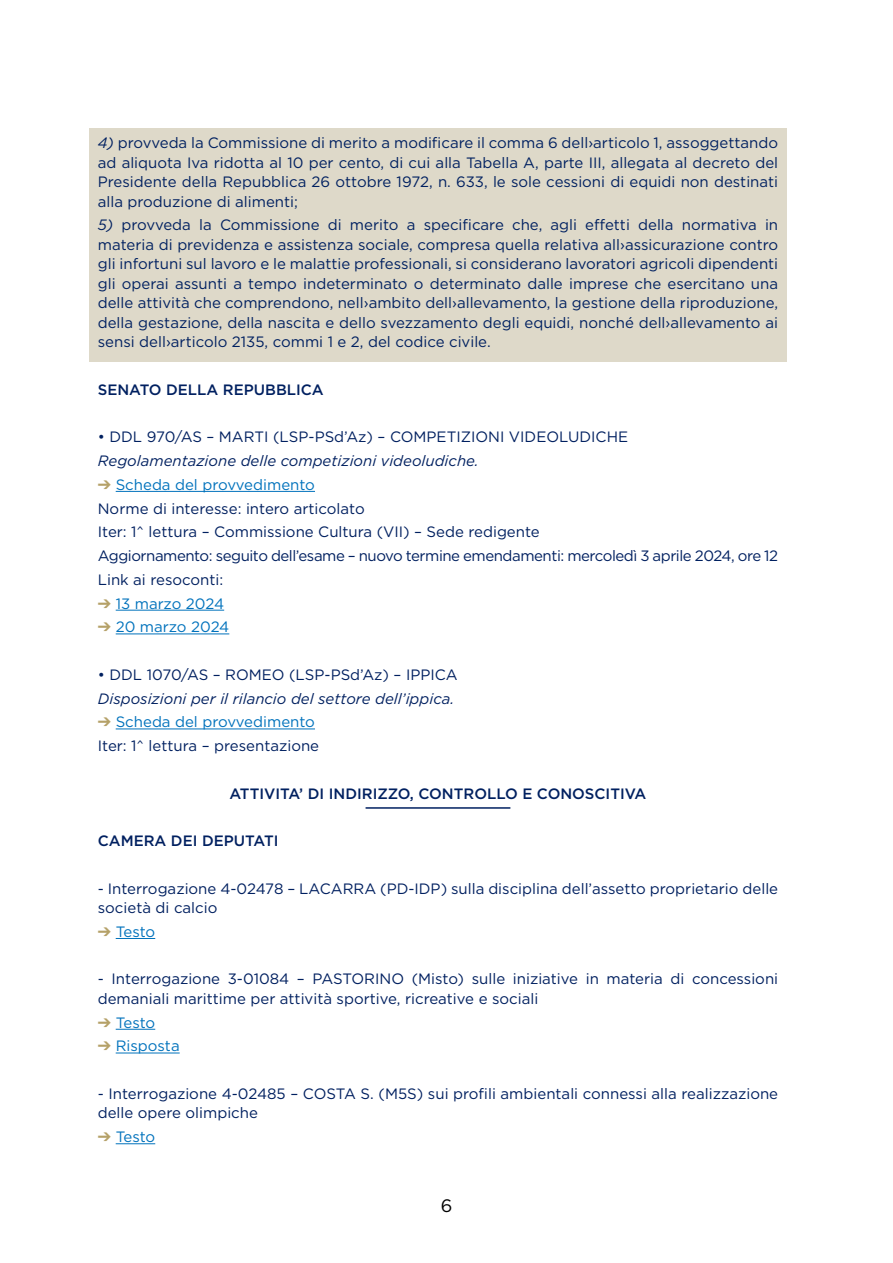
<style>
.page{position:relative;width:893px;height:1263px;background:#fff}
.page>*{position:absolute;margin:0;border:0;box-sizing:border-box;transform-origin:0 0}
.t1{font:18px "Gotham";color:#000}
.t2{font:15px/19.5px "Gotham";color:#002060}
.t3{font:italic 15px "Gotham";color:#002060}
.t4{font:500 15px "Gotham";color:#002060}
.t5{font:15px "Gotham";letter-spacing:-.01em;color:#0072bc}
.s1{font-style:italic}
.s2{color:#b5a168}
.s3{color:#0072bc}
</style>
<div class="page">
<div style="left:89px;top:128px;width:698px;height:233px;background:#ded9c9"></div>
<hr style="left:116px;top:491px;width:199px;height:1px;background:#0072bc">
<hr style="left:116px;top:610px;width:108px;height:1px;background:#0072bc">
<hr style="left:116px;top:633px;width:113px;height:1px;background:#0072bc">
<hr style="left:116px;top:728px;width:199px;height:1px;background:#0072bc">
<hr style="left:366px;top:807px;width:144px;height:2px;background:#002060">
<hr style="left:116px;top:938px;width:39px;height:1px;background:#0072bc">
<hr style="left:116px;top:1029px;width:39px;height:1px;background:#0072bc">
<hr style="left:116px;top:1052px;width:64px;height:1px;background:#0072bc">
<hr style="left:116px;top:1143px;width:39px;height:1px;background:#0072bc">
<p class="t2" style="left:98px;top:133px;width:682px;text-align:justify"><span class="s1">4)</span> provveda la Commissione di merito a modificare il comma 6 dell›articolo 1, assoggettando ad aliquota Iva ridotta al 10 per cento, di cui alla Tabella A, parte III, allegata al decreto del Presidente della Repubblica 26 ottobre 1972, n. 633, le sole cessioni di equidi non destinati alla produzione di alimenti;</p>
<p class="t2" style="left:98px;top:215px;width:682px;text-align:justify"><span class="s1">5)</span> provveda la Commissione di merito a specificare che, agli effetti della normativa in materia di previdenza e assistenza sociale, compresa quella relativa all›assicurazione contro gli infortuni sul lavoro e le malattie professionali, si considerano lavoratori agricoli dipendenti gli operai assunti a tempo indeterminato o determinato dalle imprese che esercitano una delle attività che comprendono, nell›ambito dell›allevamento, la gestione della riproduzione, della gestazione, della nascita e dello svezzamento degli equidi, nonché dell›allevamento ai sensi dell›articolo 2135, commi 1 e 2, del codice civile.</p>
<p class="t4" style="left:98px;top:380px;width:227px">SENATO DELLA REPUBBLICA</p>
<p class="t2" style="left:98px;top:427px;width:532px">• DDL 970/AS – MARTI (LSP-PSd’Az) – COMPETIZIONI VIDEOLUDICHE</p>
<p class="t3" style="left:98px;top:451px;width:382px">Regolamentazione delle competizioni videoludiche.</p>
<p class="t2" style="left:98px;top:472px;width:682px;line-height:23.7px"><span class="s2">➔</span> <span class="s3">Scheda del provvedimento<br></span>Norme di interesse: intero articolato<br>Iter: 1^ lettura – Commissione Cultura (VII) – Sede redigente<br>Aggiornamento: seguito dell’esame – nuovo termine emendamenti: mercoledì 3 aprile 2024, ore 12<br>Link ai resoconti:</p>
<p class="t5" style="left:98px;top:594px;width:128px"><span class="s2">➔</span> 13 marzo 2024</p>
<p class="t5" style="left:98px;top:617px;width:133px"><span class="s2">➔</span> 20 marzo 2024</p>
<p class="t2" style="left:98px;top:664px;width:361px">• DDL 1070/AS – ROMEO (LSP-PSd’Az) – IPPICA</p>
<p class="t3" style="left:98px;top:689px;width:358px">Disposizioni per il rilancio del settore dell’ippica.</p>
<p class="t2" style="left:98px;top:710px;width:223px;line-height:23.7px"><span class="s2">➔</span> <span class="s3">Scheda del provvedimento<br></span>Iter: 1^ lettura – presentazione</p>
<p class="t4" style="left:229px;top:783px;width:418px">ATTIVITA’ DI INDIRIZZO, CONTROLLO E CONOSCITIVA</p>
<p class="t4" style="left:98px;top:831px;width:182px">CAMERA DEI DEPUTATI</p>
<p class="t2" style="left:98px;top:878px;width:682px">- Interrogazione 4-02478 – LACARRA (PD-IDP) sulla disciplina dell’assetto proprietario delle società di calcio</p>
<p class="t5" style="left:98px;top:922px;width:59px"><span class="s2">➔</span> Testo</p>
<p class="t2" style="left:98px;top:969px;width:682px">- Interrogazione 3-01084 – PASTORINO (Misto) sulle iniziative in materia di concessioni demaniali marittime per attività sportive, ricreative e sociali</p>
<p class="t5" style="left:98px;top:1013px;width:59px"><span class="s2">➔</span> Testo</p>
<p class="t5" style="left:98px;top:1036px;width:83px"><span class="s2">➔</span> Risposta</p>
<p class="t2" style="left:98px;top:1083px;width:682px">- Interrogazione 4-02485 – COSTA S. (M5S) sui profili ambientali connessi alla realizzazione delle opere olimpiche</p>
<p class="t5" style="left:98px;top:1127px;width:59px"><span class="s2">➔</span> Testo</p>
<p class="t1" style="left:441px;top:1194px;width:13px">6</p>
</div>
